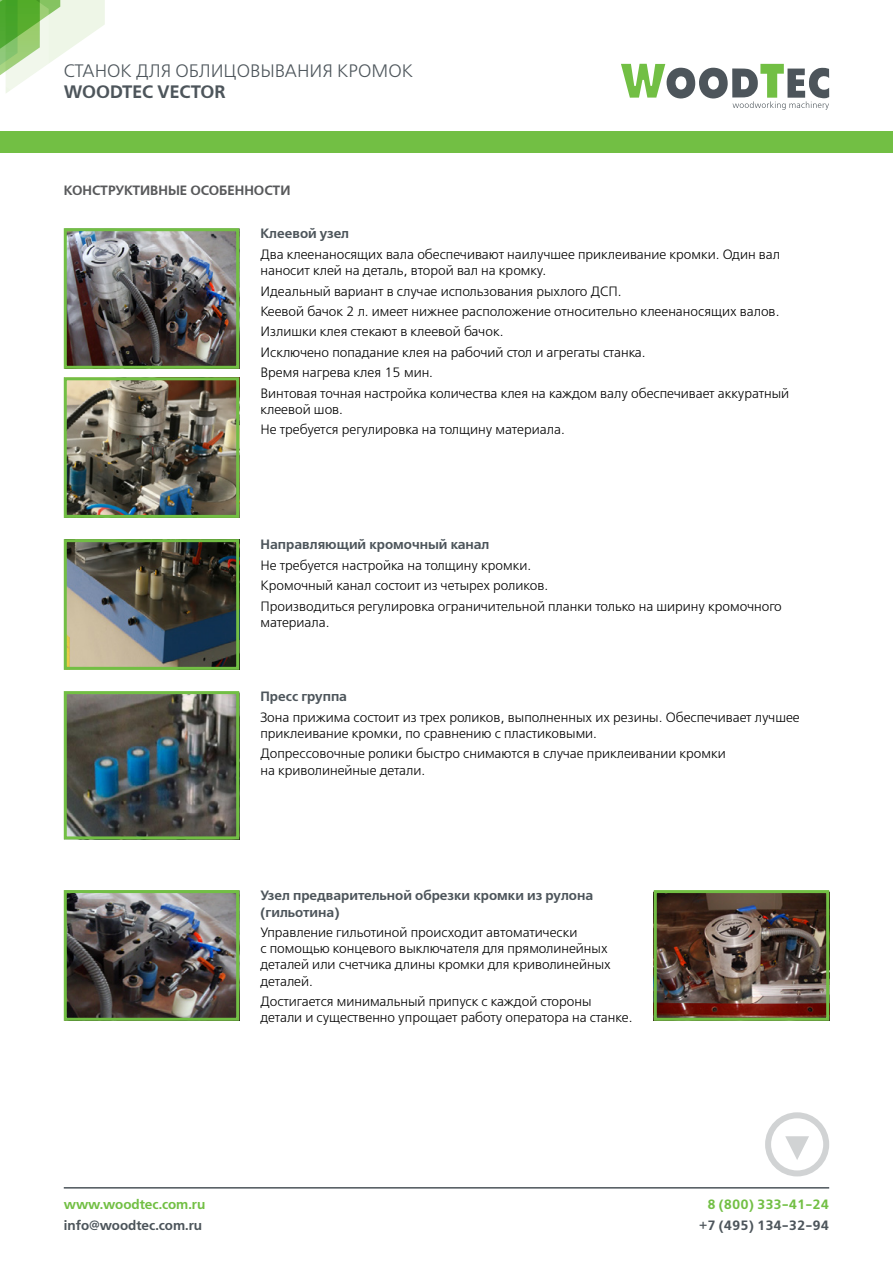
<style>
.page{position:relative;width:893px;height:1263px;background:#fff}
.page>*{position:absolute;margin:0;border:0;box-sizing:border-box;transform-origin:0 0}
.t1{font:18px "Free Set Light C";color:#4d555b}
.t2{font:18px "Free Set Demi C";color:#4d555b}
.t3{font:13.5px/20.4px "Free Set Light C";color:#000}
.t4{font:13.5px/16.2px "Free Set Demi C";color:#4d555b}
.t5{font:13.5px "Free Set Demi C";color:#72bf44}
.t6{font:13.5px "Free Set Demi C";color:#58595b}
</style>
<div class="page">
<svg style="left:0;top:0;width:105px;height:93px"></svg>
<svg style="left:621px;top:64px;width:208px;height:46px"></svg>
<div style="left:0;top:131px;width:893px;height:21px;background:#72bf44"></div>
<hr style="left:64px;top:1187px;width:765px;height:1px;background:#4d555b">
<div style="left:765px;top:1112px;width:64px;height:64px;border:6px solid #d1d3d4;border-radius:50%"></div>
<svg style="left:785px;top:1136px;width:24px;height:24px"></svg>
<img style="left:68px;top:232px;width:167px;height:133px">
<div style="left:64px;top:228px;width:175px;height:141px;border:3px solid #72bf44"></div>
<img style="left:68px;top:381px;width:167px;height:133px">
<div style="left:64px;top:377px;width:175px;height:141px;border:3px solid #72bf44"></div>
<img style="left:68px;top:543px;width:167px;height:123px">
<div style="left:64px;top:539px;width:175px;height:131px;border:3px solid #72bf44"></div>
<img style="left:68px;top:695px;width:167px;height:140px">
<div style="left:64px;top:691px;width:175px;height:148px;border:3px solid #72bf44"></div>
<img style="left:68px;top:894px;width:167px;height:123px">
<div style="left:64px;top:890px;width:175px;height:131px;border:3px solid #72bf44"></div>
<img style="left:658px;top:894px;width:167px;height:123px">
<div style="left:654px;top:890px;width:175px;height:131px;border:3px solid #72bf44"></div>
<h1 class="t1" style="left:64px;top:61px;width:351px">СТАНОК ДЛЯ ОБЛИЦОВЫВАНИЯ КРОМОК</h1>
<h1 class="t2" style="left:64px;top:82px;width:163px">WOODTEC VECTOR</h1>
<p class="t6" style="left:64px;top:183px;width:228px">КОНСТРУКТИВНЫЕ ОСОБЕННОСТИ</p>
<p class="t4" style="left:260px;top:226px;width:90px">Клеевой узел</p>
<p class="t3" style="left:260px;top:247px;width:521px;line-height:16.2px">Два клеенаносящих вала обеспечивают наилучшее приклеивание кромки. Один вал наносит клей на деталь, второй вал на кромку.</p>
<p class="t3" style="left:260px;top:281px;width:530px">Идеальный вариант в случае использования рыхлого ДСП.<br>Кеевой бачок 2 л. имеет нижнее расположение относительно клеенаносящих валов.<br>Излишки клея стекают в клеевой бачок.<br>Исключено попадание клея на рабочий стол и агрегаты станка.<br>Время нагрева клея 15 мин.<br>Винтовая точная настройка количества клея на каждом валу обеспечивает аккуратный</p>
<p class="t3" style="left:260px;top:400px;width:306px">клеевой шов.<br>Не требуется регулировка на толщину материала.</p>
<p class="t4" style="left:260px;top:537px;width:231px">Направляющий кромочный канал</p>
<p class="t3" style="left:260px;top:556px;width:523px">Не требуется настройка на толщину кромки.<br>Кромочный канал состоит из четырех роликов.<br>Производиться регулировка ограничительной планки только на ширину кромочного</p>
<p class="t3" style="left:260px;top:613px;width:71px">материала.</p>
<p class="t4" style="left:260px;top:689px;width:88px">Пресс группа</p>
<p class="t3" style="left:260px;top:710px;width:541px;line-height:16.2px">Зона прижима состоит из трех роликов, выполненных их резины. Обеспечивает лучшее приклеивание кромки, по сравнению с пластиковыми.</p>
<p class="t3" style="left:260px;top:746px;width:467px;line-height:16.2px">Допрессовочные ролики быстро снимаются в случае приклеивании кромки на криволинейные детали.</p>
<p class="t4" style="left:260px;top:888px;width:334px">Узел предварительной обрезки кромки из рулона (гильотина)</p>
<p class="t3" style="left:260px;top:925px;width:352px;line-height:16.2px">Управление гильотиной происходит автоматически<br>с помощью концевого выключателя для прямолинейных деталей или счетчика длины кромки для криволинейных деталей.</p>
<p class="t3" style="left:260px;top:994px;width:374px;line-height:16.2px">Достигается минимальный припуск с каждой стороны детали и существенно упрощает работу оператора на станке.</p>
<p class="t5" style="left:64px;top:1197px;width:143px">www.woodtec.com.ru</p>
<p class="t4" style="left:64px;top:1218px;width:140px">info@woodtec.com.ru</p>
<p class="t5" style="left:707px;top:1197px;width:123px">8 (800) 333-41-24</p>
<p class="t4" style="left:699px;top:1217px;width:131px">+7 (495) 134-32-94</p>
</div>
